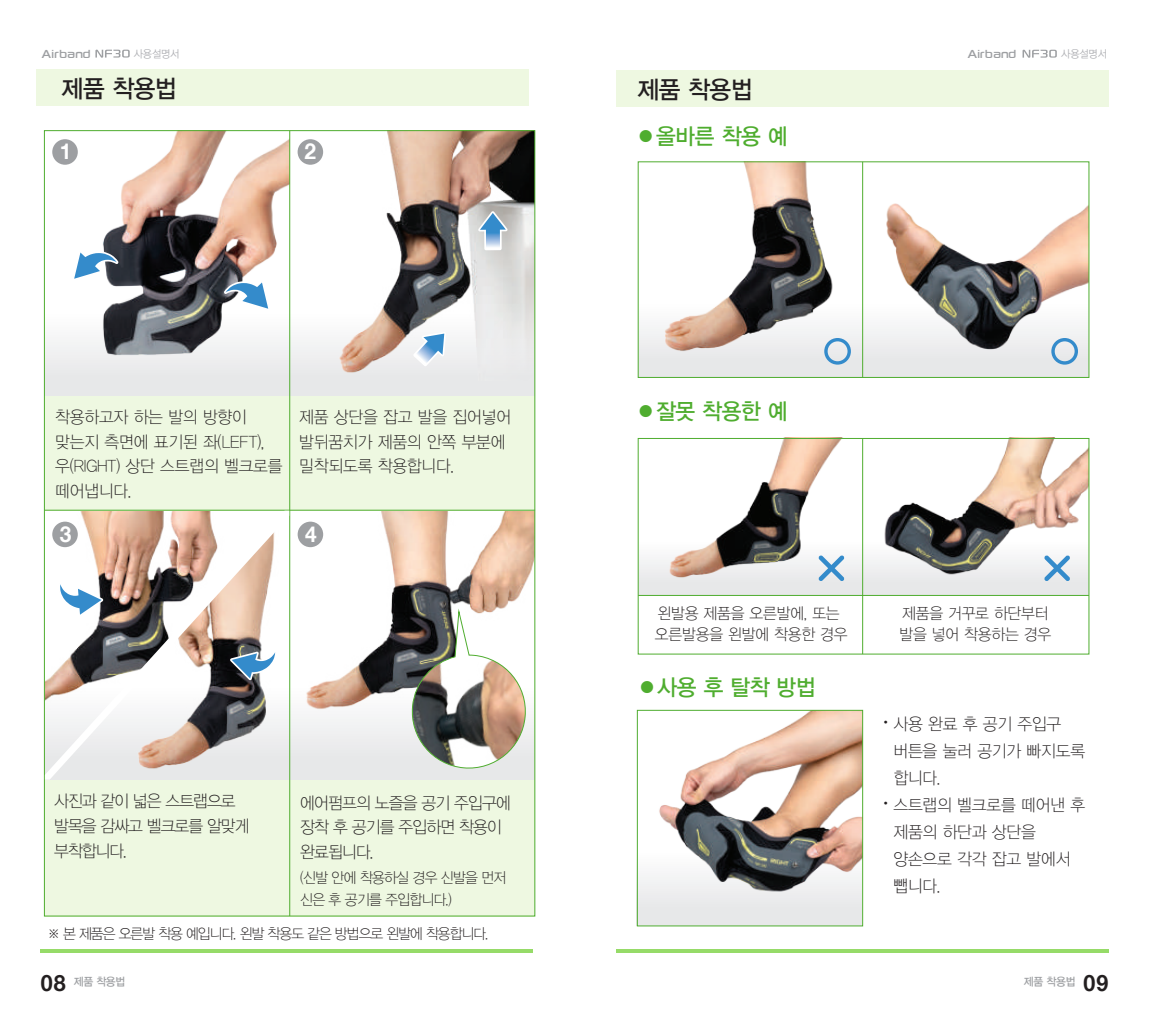
<style>
.page{position:relative;width:1149px;height:1021px;background:#fff}
.page>*{position:absolute;margin:0;border:0;box-sizing:border-box;transform-origin:0 0}
.t1{font:24.75px "YDVYGO33";letter-spacing:-.01em;color:#231f20;scale:.95 1}
.t2{font:22.5px "YDVYGO13";letter-spacing:-.01em;color:#4fad2f}
.t3{font:700 21.82px "Helvetica 75";color:#fff;scale:.95 1}
.t4{font:16.88px/27px "YDVYGO11";letter-spacing:-.01em;color:#231f20;scale:.95 1}
.t5{font:16.88px/24.8px "YDVYGO11";letter-spacing:-.05em;color:#231f20;scale:.95 1}
.t6{font:16.88px/24.8px "YDVYGO11";letter-spacing:-.055em;color:#231f20;scale:.95 1}
.t7{font:16.65px "Sony Sketch EF";letter-spacing:-.01em;color:#9d9fa2;scale:.95 1}
.t8{font:15.75px/20.2px "YDVYGO11";letter-spacing:-.01em;color:#231f20;scale:.95 1}
.t9{font:14.62px/22.5px "YDVYGO11";letter-spacing:-.065em;color:#231f20;scale:.95 1}
.t10{font:13.05px "YDVYGO11";color:#231f20}
.t11{font:11.25px "YDVYGO33";letter-spacing:-.025em;color:#9d9fa2;scale:.95 1}
.t12{font:10.58px "YDVYGO32";letter-spacing:-.01em;color:#b0b1b5;scale:.95 1}
.s1{font-family:"Helvetica 75";font-weight:700;font-size:22.5px;color:#231f20}
</style>
<div class="page">
<div style="left:290px;top:154px;width:244px;height:243px;background:#e7e8e9"></div>
<div style="left:45px;top:154px;width:244px;height:243px;background:#e7e8e9"></div>
<div style="left:290px;top:510px;width:244px;height:270px;background:#e7e8e9"></div>
<svg style="left:639px;top:374px;width:223px;height:2px"></svg>
<img style="left:639px;top:163px;width:225px;height:211px">
<img style="left:863px;top:176px;width:223px;height:200px">
<img style="left:863px;top:440px;width:223px;height:165px">
<img style="left:639px;top:440px;width:222px;height:155px">
<img style="left:46px;top:132px;width:243px;height:223px">
<img style="left:290px;top:132px;width:243px;height:248px">
<img style="left:290px;top:511px;width:243px;height:228px">
<img style="left:409px;top:608px;width:119px;height:161px">
<div style="left:44px;top:396px;width:490px;height:114px;background:#eef8e1"></div>
<div style="left:44px;top:780px;width:490px;height:136px;background:#eef8e1"></div>
<div style="left:52px;top:139px;width:26px;height:26px;background:#9d9fa2;border-radius:50%"></div>
<div style="left:297px;top:139px;width:26px;height:26px;background:#9d9fa2;border-radius:50%"></div>
<div style="left:297px;top:521px;width:26px;height:26px;background:#9d9fa2;border-radius:50%"></div>
<hr style="left:289px;top:131px;width:1px;height:785px;background:#4fad2f">
<hr style="left:44px;top:510px;width:491px;height:1px;background:#4fad2f">
<div style="left:616px;top:70px;width:492px;height:37px;background:#eef8e1"></div>
<div style="left:36px;top:69px;width:492px;height:37px;background:#eef8e1"></div>
<hr style="left:41px;top:949px;width:492px;height:3px;background:#96db68">
<hr style="left:615px;top:949px;width:492px;height:3px;background:#96db68">
<div style="left:637px;top:161px;width:451px;height:217px;border:1px solid #4fad2f"></div>
<svg style="left:95px;top:50px;width:35px;height:8px"></svg>
<svg style="left:1022px;top:50px;width:34px;height:8px"></svg>
<hr style="left:862px;top:162px;width:1px;height:215px;background:#4fad2f">
<svg style="left:1043px;top:555px;width:26px;height:26px"></svg>
<svg style="left:818px;top:555px;width:26px;height:26px"></svg>
<hr style="left:638px;top:595px;width:450px;height:1px;background:#4fad2f">
<div style="left:637px;top:438px;width:451px;height:216px;border:1px solid #4fad2f"></div>
<hr style="left:862px;top:438px;width:1px;height:216px;background:#4fad2f">
<img style="left:639px;top:712px;width:221px;height:212px">
<div style="left:637px;top:710px;width:225px;height:216px;border:1px solid #4fad2f"></div>
<div style="left:824px;top:338px;width:26px;height:26px;border:3px solid #348bcb;border-radius:50%"></div>
<div style="left:1050px;top:338px;width:27px;height:26px;border:3px solid #348bcb;border-radius:50%"></div>
<svg style="left:224px;top:281px;width:46px;height:29px"></svg>
<svg style="left:72px;top:251px;width:46px;height:29px"></svg>
<svg style="left:478px;top:211px;width:29px;height:39px"></svg>
<svg style="left:413px;top:332px;width:33px;height:34px"></svg>
<svg style="left:45px;top:510px;width:244px;height:269px"></svg>
<p class="t7" style="left:42px;top:44px;width:53px">Airband</p>
<p class="t12" style="left:134px;top:47px;width:50px">사용설명서</p>
<p class="t7" style="left:967px;top:44px;width:53px">Airband</p>
<p class="t12" style="left:1060px;top:47px;width:50px">사용설명서</p>
<h1 class="t1" style="left:62px;top:71px;width:123px">제품 착용법</h1>
<h1 class="t1" style="left:637px;top:73px;width:123px">제품 착용법</h1>
<p class="t3" style="left:60px;top:138px;width:14px">1</p>
<p class="t3" style="left:304px;top:138px;width:14px">2</p>
<p class="t4" style="left:55px;top:403px;width:241px;line-height:24.8px">착용하고자 하는 발의 방향이 맞는지 측면에 표기된 좌(LEFT), 우(RIGHT) 상단 스트랩의 벨크로를 떼어냅니다.</p>
<p class="t3" style="left:60px;top:520px;width:14px">3</p>
<p class="t4" style="left:299px;top:403px;width:224px;line-height:24.8px">제품 상단을 잡고 발을 집어넣어 발뒤꿈치가 제품의 안쪽 부분에 밀착되도록 착용합니다.</p>
<p class="t3" style="left:305px;top:520px;width:14px">4</p>
<p class="t6" style="left:54px;top:788px;width:207px">사진과 같이 넓은 스트랩으로 발목을 감싸고 벨크로를 알맞게 부착합니다.</p>
<p class="t5" style="left:300px;top:789px;width:223px">에어펌프의 노즐을 공기 주입구에 장착 후 공기를 주입하면 착용이 완료됩니다.</p>
<p class="t9" style="left:300px;top:865px;width:218px">(신발 안에 착용하실 경우 신발을 먼저 신은 후 공기를 주입합니다.)</p>
<p class="t9" style="left:47px;top:921px;width:466px">※ 본 제품은 오른발 착용 예입니다. 왼발 착용도 같은 방법으로 왼발에 착용합니다.</p>
<h2 class="t2" style="left:635px;top:121px;width:153px">●올바른 착용 예</h2>
<h2 class="t2" style="left:635px;top:396px;width:153px">●잘못 착용한 예</h2>
<p class="t8" style="left:654px;top:602px;width:204px">왼발용 제품을 오른발에, 또는 오른발용을 왼발에 착용한 경우</p>
<h2 class="t2" style="left:636px;top:672px;width:180px">●사용 후 탈착 방법</h2>
<p class="t8" style="left:899px;top:602px;width:161px">제품을 거꾸로 하단부터 발을 넣어 착용하는 경우</p>
<p class="t4" style="left:893px;top:709px;width:203px">사용 완료 후 공기 주입구 버튼을 눌러 공기가 빠지도록 합니다.<br>스트랩의 벨크로를 떼어낸 후 제품의 하단과 상단을 양손으로 각각 잡고 발에서 뺍니다.</p>
<p class="t10" style="left:879px;top:713px;width:13px">•</p>
<p class="t10" style="left:879px;top:794px;width:13px">•</p>
<p class="t11" style="left:41px;top:974px;width:90px"><span class="s1">08</span> 제품 착용법</p>
<p class="t11" style="left:1023px;top:974px;width:90px">제품 착용법 <span class="s1">09</span></p>
</div>
